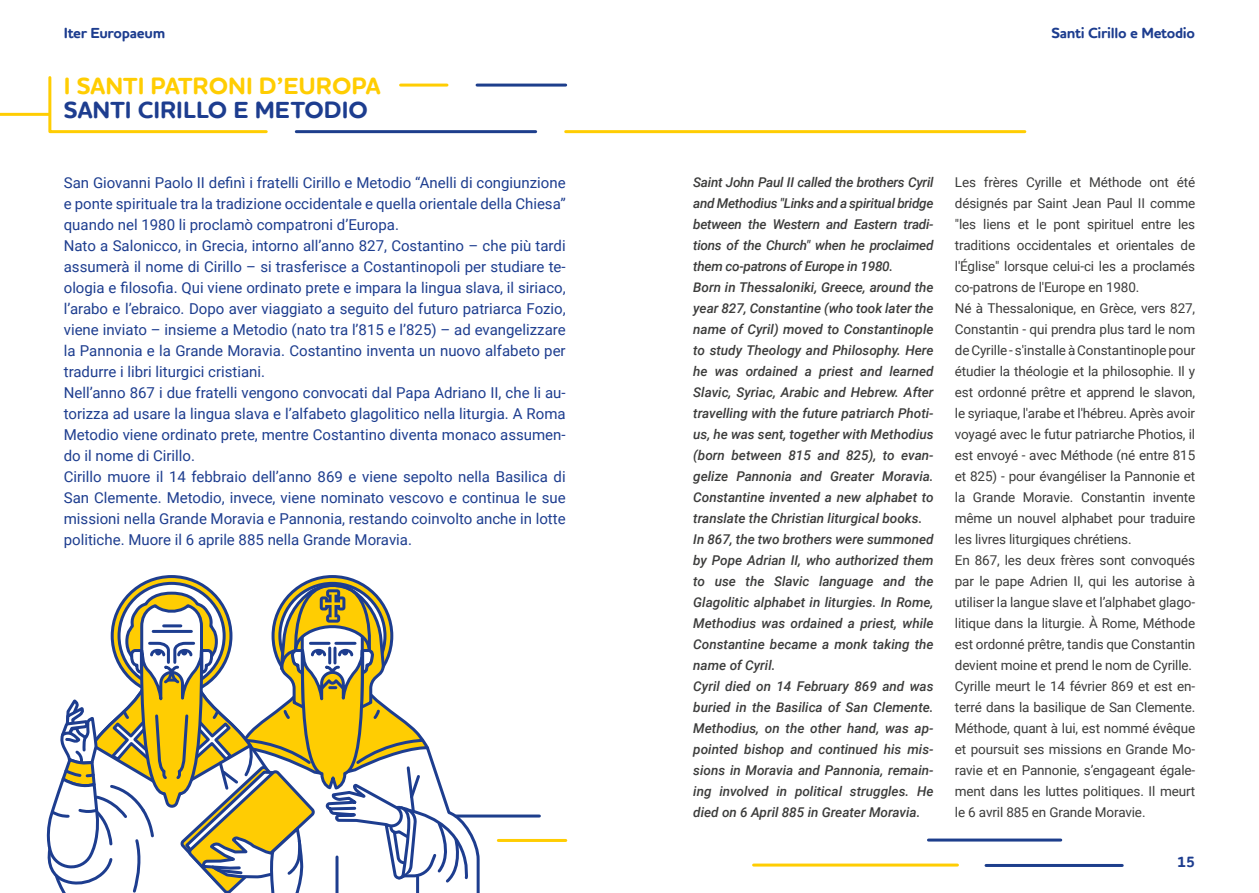
<style>
.page{position:relative;width:1259px;height:893px;background:#fff}
.page>*{position:absolute;margin:0;border:0;box-sizing:border-box;transform-origin:0 0}
.t1{font:700 24px "Houschka Rounded";color:#ffcd02}
.t2{font:700 24px "Houschka Rounded";color:#1d3d8f}
.t3{font:15px/21px "Roboto";color:#1d3d8f}
.t4{font:700 15px "Houschka Rounded";letter-spacing:-.02em;color:#1d3d8f}
.t5{font:13.5px/21px "Roboto";letter-spacing:-.01em;color:#3c3c3b}
.t6{font:italic 500 13.5px/21px "Roboto";color:#3c3c3b}
</style>
<div class="page">
<hr style="left:498px;top:839px;width:68px;height:3px;background:#ffcd02">
<hr style="left:753px;top:863px;width:204px;height:3px;background:#ffcd02">
<hr style="left:986px;top:864px;width:136px;height:3px;background:#1d3e8c">
<hr style="left:296px;top:130px;width:239px;height:3px;background:#1d3e8c">
<hr style="left:566px;top:130px;width:459px;height:3px;background:#ffcd02">
<hr style="left:477px;top:84px;width:89px;height:3px;background:#1d3e8c">
<hr style="left:400px;top:84px;width:47px;height:3px;background:#ffcd02">
<hr style="left:0;top:113px;width:49px;height:3px;background:#ffcd02">
<svg style="left:47px;top:76px;width:221px;height:58px"></svg>
<hr style="left:928px;top:838px;width:132px;height:3px;background:#1d3e8c">
<hr style="left:456px;top:814px;width:83px;height:3px;background:#1d3e8c">
<svg style="left:46px;top:575px;width:435px;height:318px"></svg>
<hr style="left:335px;top:857px;width:3px;height:36px;background:#1d3d8f">
<p class="t4" style="left:64px;top:23px;width:103px">Iter Europaeum</p>
<h1 class="t1" style="left:64px;top:71px;width:318px">I SANTI PATRONI D’EUROPA</h1>
<h1 class="t2" style="left:64px;top:95px;width:306px">SANTI CIRILLO E METODIO</h1>
<p class="t3" style="left:64px;top:171px;width:503px">San Giovanni Paolo II definì i fratelli Cirillo e Metodio “Anelli di congiunzione e ponte spirituale tra la tradizione occidentale e quella orientale della Chiesa” quando nel 1980 li proclamò compatroni d’Europa.<br>Nato a Salonicco, in Grecia, intorno all’anno 827, Costantino – che più tardi assumerà il nome di Cirillo – si trasferisce a Costantinopoli per studiare te&shy;ologia e filosofia. Qui viene ordinato prete e impara la lingua slava, il siriaco, l’arabo e l’ebraico. Dopo aver viaggiato a seguito del futuro patriarca Fozio, viene inviato – insieme a Metodio (nato tra l’815 e l’825) – ad evangelizzare la Pannonia e la Grande Moravia. Costantino inventa un nuovo alfabeto per tradurre i libri liturgici cristiani.<br>Nell’anno 867 i due fratelli vengono convocati dal Papa Adriano II, che li au&shy;torizza ad usare la lingua slava e l’alfabeto glagolitico nella liturgia. A Roma Metodio viene ordinato prete, mentre Costantino diventa monaco assumen&shy;do il nome di Cirillo.<br>Cirillo muore il 14 febbraio dell’anno 869 e viene sepolto nella Basilica di San Clemente. Metodio, invece, viene nominato vescovo e continua le sue missioni nella Grande Moravia e Pannonia, restando coinvolto anche in lotte politiche. Muore il 6 aprile 885 nella Grande Moravia.</p>
<p class="t4" style="left:1051px;top:23px;width:145px">Santi Cirillo e Metodio</p>
<p class="t6" style="left:693px;top:171px;width:242px">Saint John Paul II called the brothers Cyril and Methodius "Links and a spiritual bridge between the Western and Eastern tradi&shy;tions of the Church" when he proclaimed them co-patrons of Europe in 1980.<br>Born in Thessaloniki, Greece, around the year 827, Constantine (who took later the name of Cyril) moved to Constantinople to study Theology and Philosophy. Here he was ordained a priest and learned Slavic, Syriac, Arabic and Hebrew. After travelling with the future patriarch Photi&shy;us, he was sent, together with Methodius (born between 815 and 825), to evan&shy;gelize Pannonia and Greater Moravia.<br>Constantine invented a new alphabet to translate the Christian liturgical books.<br>In 867, the two brothers were summoned by Pope Adrian II, who authorized them to use the Slavic language and the Glagolitic alphabet in liturgies. In Rome, Methodius was ordained a priest, while Constantine became a monk taking the name of Cyril.<br>Cyril died on 14 February 869 and was buried in the Basilica of San Clemente.<br>Methodius, on the other hand, was ap&shy;pointed bishop and continued his mis&shy;sions in Moravia and Pannonia, remain&shy;ing involved in political struggles. He died on 6 April 885 in Greater Moravia.</p>
<p class="t5" style="left:955px;top:171px;width:242px">Les frères Cyrille et Méthode ont été désignés par Saint Jean Paul II comme "les liens et le pont spirituel entre les traditions occidentales et orientales de l'Église" lorsque celui-ci les a proclamés co-patrons de l'Europe en 1980.<br>Né à Thessalonique, en Grèce, vers 827, Constantin - qui prendra plus tard le nom de Cyrille - s'installe à Constantinople pour étudier la théologie et la philosophie. Il y est ordonné prêtre et apprend le slavon, le syriaque, l'arabe et l'hébreu. Après avoir voyagé avec le futur patriarche Photios, il est envoyé - avec Méthode (né entre 815 et 825) - pour évangéliser la Pannonie et la Grande Moravie. Constantin invente même un nouvel alphabet pour traduire les livres liturgiques chrétiens.<br>En 867, les deux frères sont convoqués par le pape Adrien II, qui les autorise à utiliser la langue slave et l’alphabet glago&shy;litique dans la liturgie. À Rome, Méthode est ordonné prêtre, tandis que Constantin devient moine et prend le nom de Cyrille.<br>Cyrille meurt le 14 février 869 et est en&shy;terré dans la basilique de San Clemente.<br>Méthode, quant à lui, est nommé évêque et poursuit ses missions en Grande Mo&shy;ravie et en Pannonie, s’engageant égale&shy;ment dans les luttes politiques. Il meurt le 6 avril 885 en Grande Moravie.</p>
<p class="t4" style="left:1177px;top:853px;width:19px">15</p>
</div>
